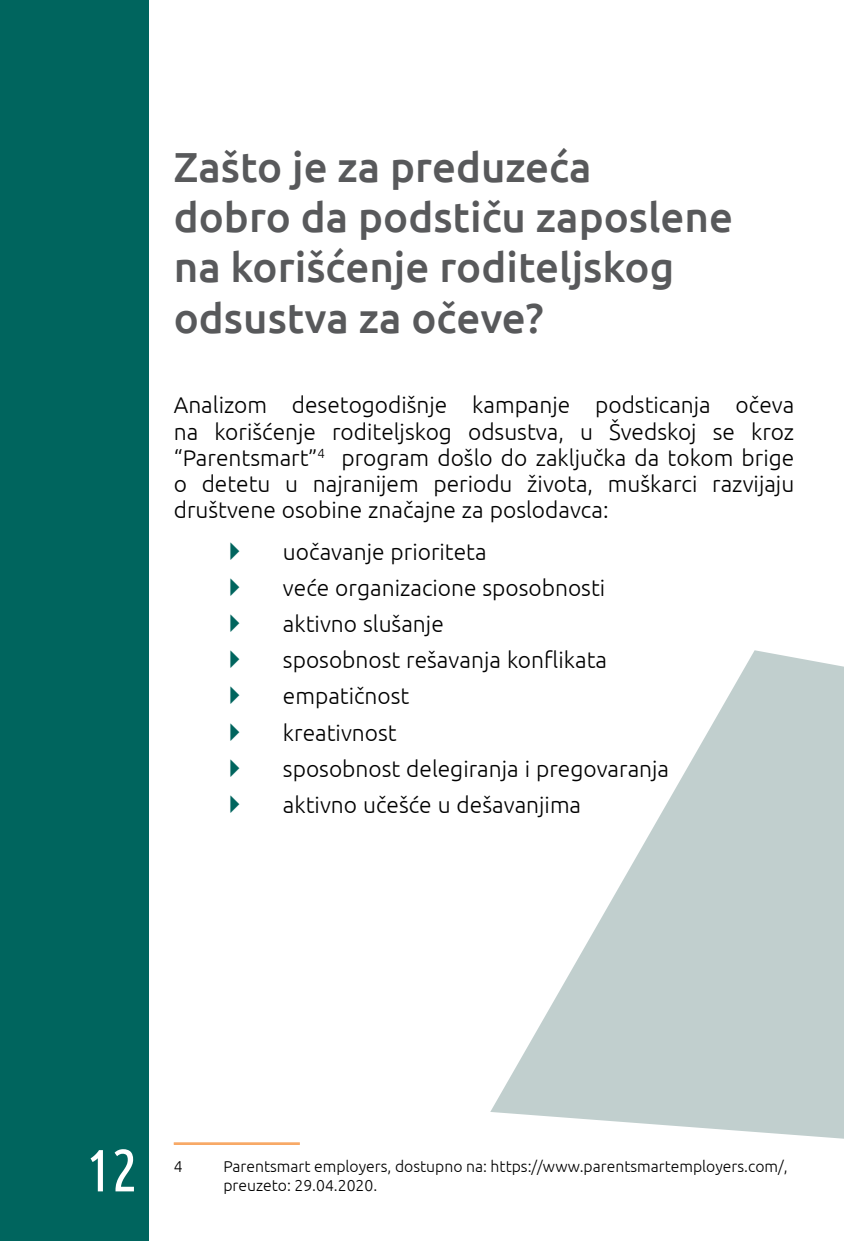
<style>
.page{position:relative;width:844px;height:1241px;background:#fff}
.page>*{position:absolute;margin:0;border:0;box-sizing:border-box;transform-origin:0 0}
.t1{font:59.5px "Ubuntu Condensed";color:#fff}
.t2{font:500 42px/50.4px "Ubuntu";color:#58595b}
.t3{font:300 22.75px/36.2px "Ubuntu";color:#000;text-align:justify}
.t4{font:300 15.75px/18.9px "Ubuntu";color:#000}
</style>
<div class="page">
<div style="left:0;top:0;width:149px;height:1240px;background:#00655e"></div>
<svg style="left:490px;top:650px;width:353px;height:488px;fill:#c1cfce"></svg>
<hr style="left:174px;top:1142px;width:126px;height:1px;background:#f58220">
<hr style="left:174px;top:1143px;width:126px;height:1px;background:#f58220">
<h2 class="t2" style="left:174px;top:140px;width:560px">Zašto je za preduzeća<br>dobro da podstiču zaposlene na korišćenje roditeljskog odsustva za očeve?</h2>
<p class="t3" style="left:174px;top:391px;width:622px;line-height:26.2px">Analizom desetogodišnje kampanje podsticanja očeva na korišćenje roditeljskog odsustva, u Švedskoj se kroz “Parentsmart”<sup>4</sup> program došlo do zaključka da tokom brige o detetu u najranijem periodu života, muškarci razvijaju društvene osobine značajne za poslodavca:</p>
<p class="t3" style="left:283px;top:532px;width:387px;text-align:left">uočavanje prioriteta<br>veće organizacione sposobnosti aktivno slušanje<br>sposobnost rešavanja konflikata empatičnost<br>kreativnost<br>sposobnost delegiranja i pregovaranja aktivno učešće u dešavanjima</p>
<h1 class="t1" style="left:86px;top:1133px;width:53px">12</h1>
<p class="t4" style="left:174px;top:1156px;width:10px">4</p>
<p class="t4" style="left:223px;top:1156px;width:565px">Parentsmart employers, dostupno na: https://www.parentsmartemployers.com/, preuzeto: 29.04.2020.</p>
</div>
